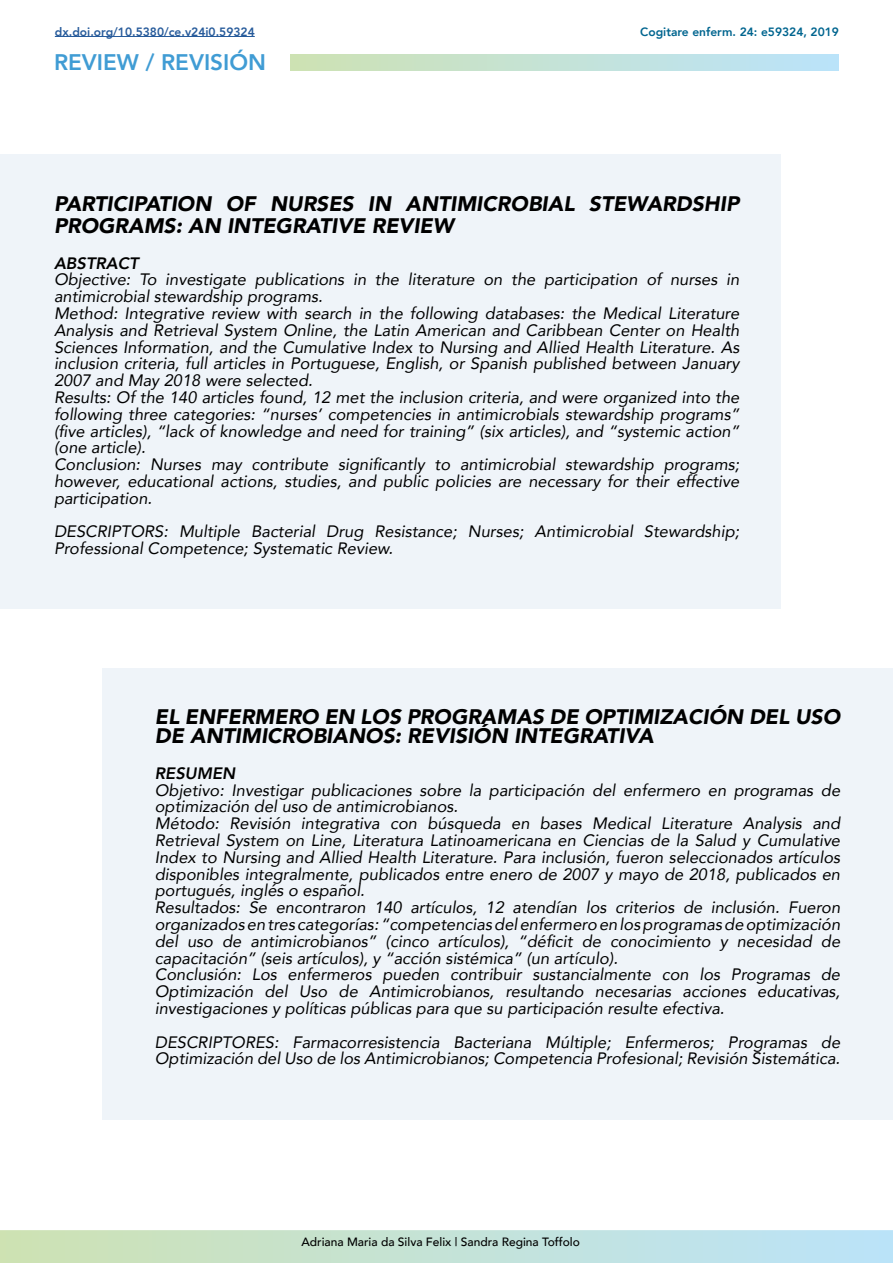
<style>
.page{position:relative;width:893px;height:1263px;background:#fff}
.page>*{position:absolute;margin:0;border:0;box-sizing:border-box;transform-origin:0 0}
.t1{font:800 22.5px "Avenir";color:#409cd4}
.t2{font:italic 900 21px/22.2px "Avenir";color:#000}
.t3{font:italic 16.5px/16.8px "Avenir";color:#000}
.t4{font:italic 800 16.5px "Avenir";color:#000}
.t5{font:500 12px "Avenir";color:#000}
.t6{font:800 12px "Avenir";color:#275b9b}
.t7{font:800 12px "Avenir";color:#00658f}
</style>
<div class="page">
<div style="left:0;top:154px;width:781px;height:454px;background:#eff4f9"></div>
<svg style="left:0;top:1230px;width:893px;height:33px"></svg>
<div style="left:291px;top:54px;width:548px;height:17px;background:linear-gradient(to right,#cee2b4,#bae3fb)"></div>
<div style="left:102px;top:668px;width:791px;height:451px;background:#eff4f9"></div>
<hr style="left:55px;top:36px;width:200px;height:1px;background:#275b9b">
<p class="t6" style="left:55px;top:22px;width:201px">dx.doi.org/10.5380/ce.v24i0.59324</p>
<p class="t7" style="left:640px;top:22px;width:200px">Cogitare enferm. 24: e59324, 2019</p>
<h1 class="t1" style="left:54px;top:45px;width:214px">REVIEW / REVISIÓN</h1>
<p class="t2" style="left:54px;top:192px;width:687px">PARTICIPATION OF NURSES IN ANTIMICROBIAL STEWARDSHIP<br>PROGRAMS: AN INTEGRATIVE REVIEW</p>
<p class="t4" style="left:54px;top:253px;width:86px">ABSTRACT</p>
<p class="t3" style="left:54px;top:271px;width:687px">Objective: To investigate publications in the literature on the participation of nurses in antimicrobial stewardship programs.<br>Method: Integrative review with search in the following databases: the Medical Literature Analysis and Retrieval System Online, the Latin American and Caribbean Center on Health Sciences Information, and the Cumulative Index to Nursing and Allied Health Literature. As inclusion criteria, full articles in Portuguese, English, or Spanish published between January 2007 and May 2018 were selected.<br>Results: Of the 140 articles found, 12 met the inclusion criteria, and were organized into the following three categories: “nurses’ competencies in antimicrobials stewardship programs” (five articles), “lack of knowledge and need for training” (six articles), and “systemic action” (one article).<br>Conclusion: Nurses may contribute significantly to antimicrobial stewardship programs; however, educational actions, studies, and public policies are necessary for their effective participation.</p>
<p class="t3" style="left:54px;top:523px;width:687px">DESCRIPTORS: Multiple Bacterial Drug Resistance; Nurses; Antimicrobial Stewardship;<br>Professional Competence; Systematic Review.</p>
<p class="t2" style="left:155px;top:706px;width:687px;line-height:19.2px">EL ENFERMERO EN LOS PROGRAMAS DE OPTIMIZACIÓN DEL USO<br>DE ANTIMICROBIANOS: REVISIÓN INTEGRATIVA</p>
<p class="t4" style="left:155px;top:763px;width:82px">RESUMEN</p>
<p class="t3" style="left:155px;top:781px;width:687px">Objetivo: Investigar publicaciones sobre la participación del enfermero en programas de optimización del uso de antimicrobianos.<br>Método: Revisión integrativa con búsqueda en bases Medical Literature Analysis and Retrieval System on Line, Literatura Latinoamericana en Ciencias de la Salud y Cumulative Index to Nursing and Allied Health Literature. Para inclusión, fueron seleccionados artículos disponibles integralmente, publicados entre enero de 2007 y mayo de 2018, publicados en portugués, inglés o español.<br>Resultados: Se encontraron 140 artículos, 12 atendían los criterios de inclusión. Fueron organizados en tres categorías: “competencias del enfermero en los programas de optimización del uso de antimicrobianos” (cinco artículos), “déficit de conocimiento y necesidad de capacitación” (seis artículos), y “acción sistémica” (un artículo).<br>Conclusión: Los enfermeros pueden contribuir sustancialmente con los Programas de Optimización del Uso de Antimicrobianos, resultando necesarias acciones educativas, investigaciones y políticas públicas para que su participación resulte efectiva.</p>
<p class="t3" style="left:155px;top:1033px;width:687px">DESCRIPTORES: Farmacorresistencia Bacteriana Múltiple; Enfermeros; Programas de<br>Optimización del Uso de los Antimicrobianos; Competencia Profesional; Revisión Sistemática.</p>
<p class="t5" style="left:301px;top:1232px;width:280px">Adriana Maria da Silva Felix | Sandra Regina Toffolo</p>
</div>
